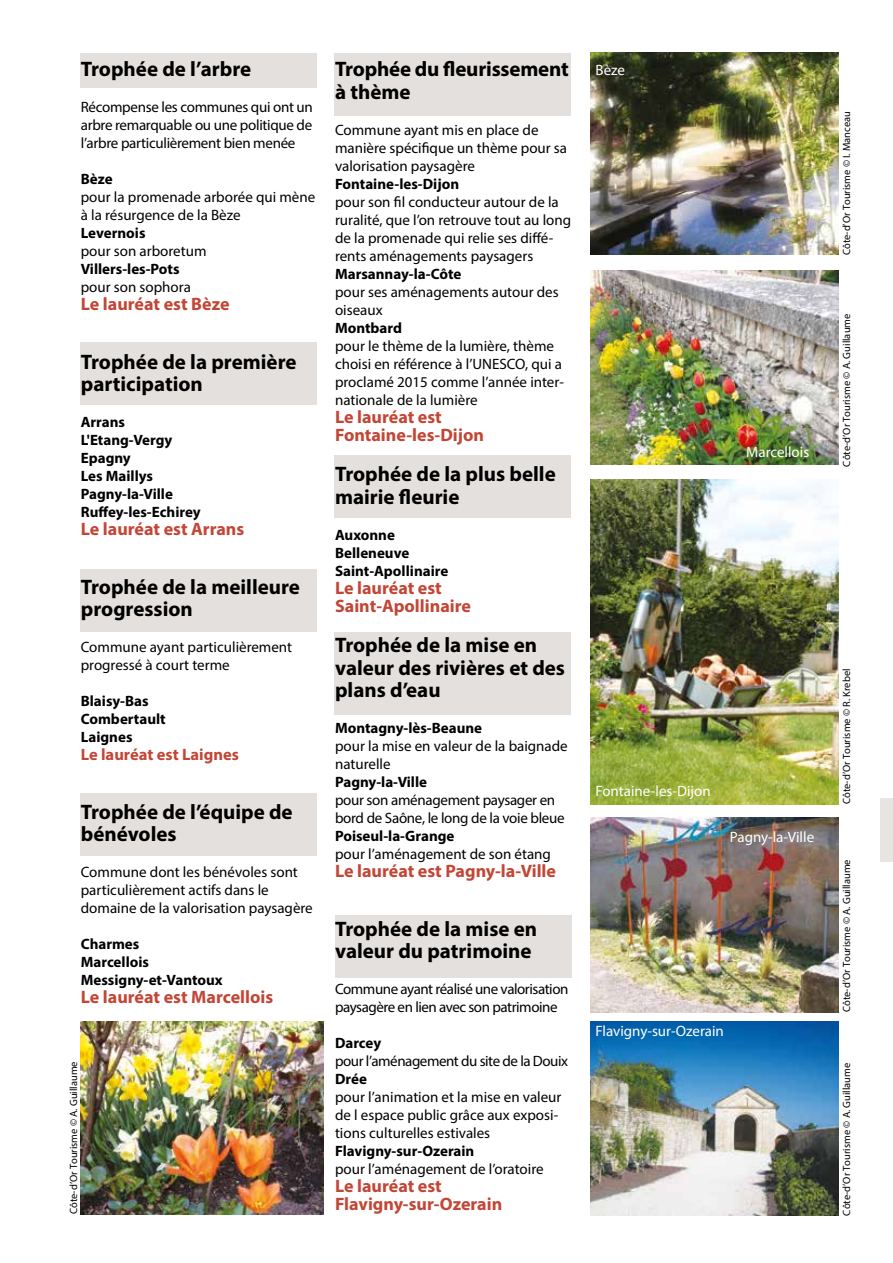
<style>
.page{position:relative;width:893px;height:1263px;background:#fff}
.page>*{position:absolute;margin:0;border:0;box-sizing:border-box;transform-origin:0 0}
.t1{font:700 21px/22.5px "Myriad Pro";color:#000}
.t2{font:700 18px/18px "Myriad Pro";color:#c24636}
.t3{font:700 16.5px "Myriad Pro";color:#c24636}
.t4{font:15px/18px "Myriad Pro";color:#000}
.t5{font:700 15px/18px "Myriad Pro";color:#000}
.t6{font:15px/18px "Myriad Pro";letter-spacing:-.03em;color:#000}
.t7{font:15px "Myriad Pro";color:#fff}
.t8{font:15px/18px "Myriad Pro";letter-spacing:-.02em;color:#000}
.t9{font:10.5px "Myriad Pro";color:#000}
</style>
<div class="page">
<div style="left:80px;top:53px;width:237px;height:35px;background:#e4e0dd"></div>
<div style="left:80px;top:342px;width:237px;height:63px;background:#e4e0dd"></div>
<div style="left:334px;top:632px;width:237px;height:82px;background:#e4e0dd"></div>
<div style="left:334px;top:455px;width:237px;height:63px;background:#e4e0dd"></div>
<div style="left:80px;top:569px;width:237px;height:63px;background:#e4e0dd"></div>
<div style="left:335px;top:915px;width:237px;height:63px;background:#e4e0dd"></div>
<div style="left:334px;top:53px;width:237px;height:63px;background:#e4e0dd"></div>
<div style="left:80px;top:793px;width:237px;height:63px;background:#e4e0dd"></div>
<img style="left:590px;top:53px;width:249px;height:202px">
<img style="left:81px;top:1021px;width:242px;height:193px">
<img style="left:590px;top:270px;width:249px;height:194px">
<img style="left:590px;top:479px;width:249px;height:325px">
<img style="left:590px;top:818px;width:249px;height:194px">
<img style="left:590px;top:1021px;width:249px;height:194px">
<div style="left:880px;top:799px;width:13px;height:63px;background:#e7e4e1"></div>
<h1 class="t1" style="left:335px;top:57px;width:235px">Trophée du fleurissement à thème</h1>
<p class="t4" style="left:335px;top:121px;width:234px">Commune ayant mis en place de manière spécifique un thème pour sa valorisation paysagère</p>
<p class="t5" style="left:335px;top:174px;width:126px">Fontaine-les-Dijon</p>
<p class="t4" style="left:335px;top:193px;width:238px">pour son fil conducteur autour de la ruralité, que l’on retrouve tout au long de la promenade qui relie ses diffé&shy;rents aménagements paysagers</p>
<p class="t5" style="left:335px;top:264px;width:128px">Marsannay-la-Côte</p>
<p class="t4" style="left:335px;top:283px;width:225px">pour ses aménagements autour des oiseaux</p>
<p class="t5" style="left:335px;top:318px;width:69px">Montbard</p>
<p class="t4" style="left:335px;top:337px;width:230px">pour le thème de la lumière, thème choisi en référence à l’UNESCO, qui a proclamé 2015 comme l’année inter&shy;nationale de la lumière</p>
<p class="t2" style="left:335px;top:407px;width:151px">Le lauréat est<br>Fontaine-les-Dijon</p>
<h1 class="t1" style="left:335px;top:462px;width:222px">Trophée de la plus belle mairie fleurie</h1>
<p class="t5" style="left:335px;top:525px;width:115px">Auxonne<br>Belleneuve<br>Saint-Apollinaire</p>
<p class="t2" style="left:335px;top:578px;width:137px">Le lauréat est<br>Saint-Apollinaire</p>
<h1 class="t1" style="left:335px;top:633px;width:232px">Trophée de la mise en valeur des rivières et des plans d’eau</h1>
<p class="t5" style="left:335px;top:719px;width:149px">Montagny-lès-Beaune</p>
<p class="t4" style="left:335px;top:737px;width:234px">pour la mise en valeur de la baignade naturelle</p>
<p class="t5" style="left:335px;top:773px;width:94px">Pagny-la-Ville</p>
<p class="t8" style="left:335px;top:791px;width:231px">pour son aménagement paysager en bord de Saône, le long de la voie bleue</p>
<p class="t5" style="left:335px;top:827px;width:121px">Poiseul-la-Grange</p>
<p class="t4" style="left:335px;top:845px;width:217px">pour l’aménagement de son étang</p>
<p class="t2" style="left:335px;top:862px;width:223px">Le lauréat est Pagny-la-Ville</p>
<h1 class="t1" style="left:335px;top:917px;width:204px">Trophée de la mise en valeur du patrimoine</h1>
<p class="t6" style="left:335px;top:980px;width:235px">Commune ayant réalisé une valorisation paysagère en lien avec son patrimoine</p>
<p class="t5" style="left:335px;top:1034px;width:48px">Darcey</p>
<p class="t6" style="left:335px;top:1052px;width:235px">pour l’aménagement du site de la Douix</p>
<p class="t5" style="left:335px;top:1070px;width:33px">Drée</p>
<p class="t4" style="left:335px;top:1088px;width:228px">pour l’animation et la mise en valeur de l espace public grâce aux exposi&shy;tions culturelles estivales</p>
<p class="t5" style="left:335px;top:1142px;width:141px">Flavigny-sur-Ozerain</p>
<p class="t4" style="left:335px;top:1160px;width:210px">pour l’aménagement de l’oratoire</p>
<p class="t2" style="left:335px;top:1177px;width:169px">Le lauréat est<br>Flavigny-sur-Ozerain</p>
<h1 class="t1" style="left:81px;top:57px;width:172px">Trophée de l’arbre</h1>
<p class="t4" style="left:81px;top:98px;width:234px;text-align:justify">Récompense les communes qui ont un arbre remarquable ou une politique de l’arbre particulièrement bien menée</p>
<p class="t5" style="left:81px;top:170px;width:33px">Bèze</p>
<p class="t4" style="left:81px;top:188px;width:236px">pour la promenade arborée qui mène à la résurgence de la Bèze</p>
<p class="t5" style="left:81px;top:224px;width:66px">Levernois</p>
<p class="t4" style="left:81px;top:242px;width:127px">pour son arboretum</p>
<p class="t5" style="left:81px;top:260px;width:100px">Villers-les-Pots</p>
<p class="t4" style="left:81px;top:278px;width:112px">pour son sophora</p>
<p class="t2" style="left:81px;top:295px;width:150px">Le lauréat est Bèze</p>
<p class="t7" style="left:596px;top:61px;width:31px">Bèze</p>
<p class="t9" style="left:840px;top:255px;width:146px;rotate:-90deg">Côte-d’Or Tourisme © I. Manceau</p>
<p class="t9" style="left:840px;top:466px;width:154px;rotate:-90deg">Côte-d’Or Tourisme © A. Guillaume</p>
<h1 class="t1" style="left:81px;top:350px;width:217px">Trophée de la première participation</h1>
<p class="t5" style="left:81px;top:413px;width:121px">Arrans<br>L'Etang-Vergy<br>Epagny<br>Les Maillys<br>Pagny-la-Ville<br>Ruffey-les-Echirey</p>
<p class="t2" style="left:81px;top:520px;width:165px">Le lauréat est Arrans</p>
<p class="t7" style="left:746px;top:443px;width:65px">Marcellois</p>
<h1 class="t1" style="left:81px;top:575px;width:221px">Trophée de la meilleure progression</h1>
<p class="t4" style="left:81px;top:638px;width:213px">Commune ayant particulièrement progressé à court terme</p>
<p class="t5" style="left:81px;top:692px;width:86px">Blaisy-Bas<br>Combertault<br>Laignes</p>
<p class="t3" style="left:81px;top:744px;width:160px">Le lauréat est Laignes</p>
<p class="t9" style="left:840px;top:804px;width:137px;rotate:-90deg">Côte-d’Or Tourisme © R. Krebel</p>
<p class="t7" style="left:596px;top:781px;width:117px">Fontaine-les-Dijon</p>
<h1 class="t1" style="left:81px;top:800px;width:213px">Trophée de l’équipe de bénévoles</h1>
<p class="t4" style="left:81px;top:863px;width:233px">Commune dont les bénévoles sont particulièrement actifs dans le domaine de la valorisation paysagère</p>
<p class="t5" style="left:81px;top:935px;width:143px">Charmes<br>Marcellois<br>Messigny-et-Vantoux</p>
<p class="t2" style="left:81px;top:988px;width:194px">Le lauréat est Marcellois</p>
<p class="t7" style="left:730px;top:827px;width:86px">Pagny-la-Ville</p>
<p class="t9" style="left:840px;top:1012px;width:154px;rotate:-90deg">Côte-d’Or Tourisme © A. Guillaume</p>
<p class="t7" style="left:596px;top:1022px;width:130px">Flavigny-sur-Ozerain</p>
<p class="t9" style="left:67px;top:1214px;width:154px;rotate:-90deg">Côte-d’Or Tourisme © A. Guillaume</p>
<p class="t9" style="left:840px;top:1215px;width:154px;rotate:-90deg">Côte-d’Or Tourisme © A. Guillaume</p>
</div>
